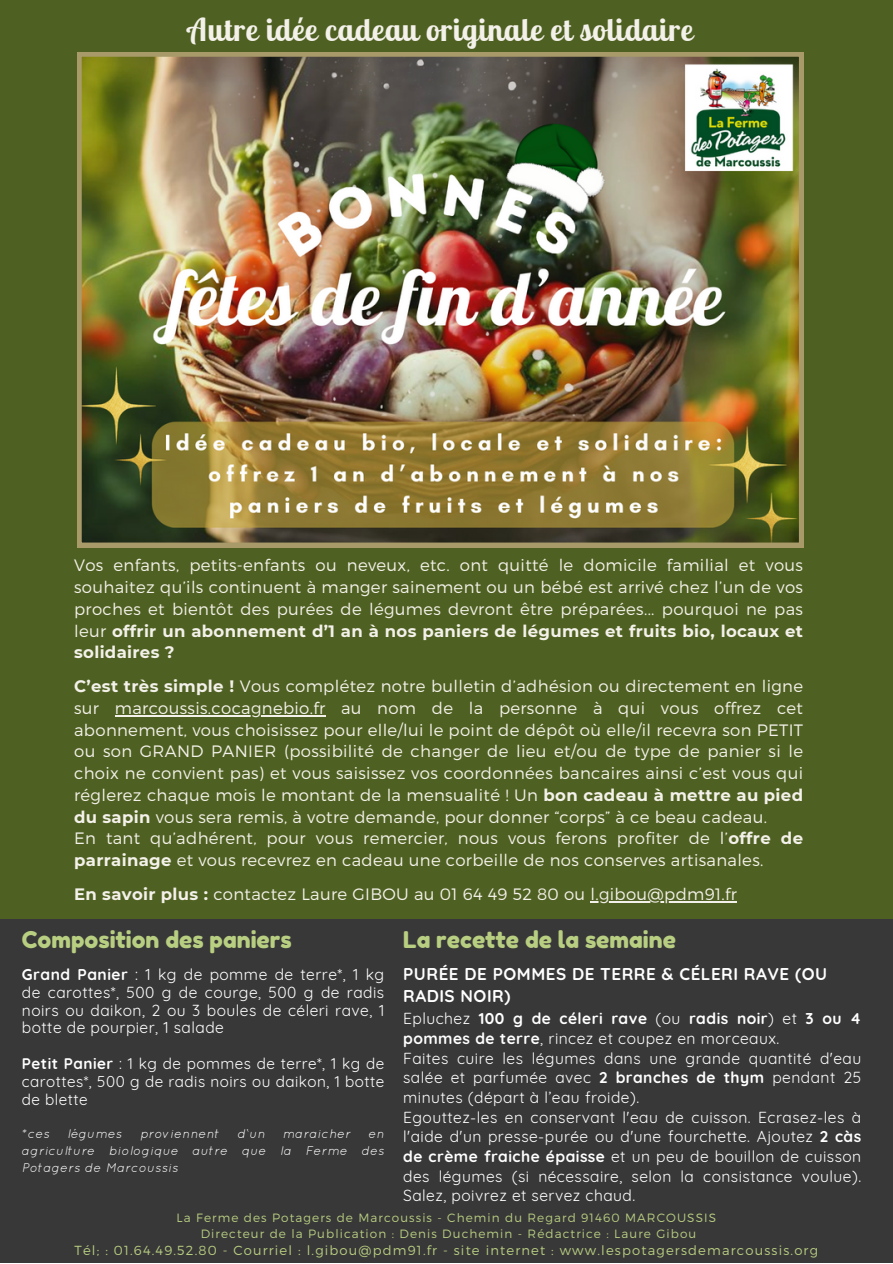
<style>
.page{position:relative;width:893px;height:1264px;background:#fff}
.page>*{position:absolute;margin:0;border:0;box-sizing:border-box;transform-origin:0 0}
.t1{font:700 31.5px "Lobster Two";letter-spacing:.02em;color:#f3f1e9}
.t2{font:23.1px "Fredoka One";color:#b8ce81}
.t3{font:700 16.95px/21.6px "Quicksand";letter-spacing:.03em;color:#fff}
.t4{font:300 16.5px/21.8px "Montserrat";letter-spacing:.02em;color:#f3f1e9;text-align:justify}
.t5{font:15.6px/19.6px "Quicksand";letter-spacing:.03em;color:#fff;text-align:justify}
.t6{font:700 15.6px/19.6px "Quicksand";letter-spacing:.03em;color:#fff}
.t7{font:15.3px/17.9px "Quicksand";letter-spacing:.03em;color:#fff;text-align:justify}
.t8{font:300 13.2px "Montserrat";letter-spacing:.09em;color:#b8ce81}
.t9{font:italic 12.6px/16.8px "Quicksand";letter-spacing:.03em;color:#fff;text-align:justify}
.t10{font:300 12px "Montserrat";letter-spacing:.09em;color:#b8ce81}
.s1{font-weight:700}
.s2{font-weight:400}
</style>
<div class="page">
<div style="left:0;top:0;width:892px;height:1262px;background:#4f6122"></div>
<img style="left:77px;top:52px;width:726px;height:495px">
<hr style="left:115px;top:715px;width:210px;height:2px;background:#f3f1e9">
<hr style="left:590px;top:901px;width:147px;height:1px;background:#f3f1e9">
<div style="left:0;top:919px;width:892px;height:343px;background:#383838"></div>
<p class="t1" style="left:188px;top:9px;width:506px">Autre idée cadeau originale et solidaire</p>
<p class="t4" style="left:74px;top:554px;width:730px">Vos enfants, petits-enfants ou neveux, etc. ont quitté le domicile familial et vous souhaitez qu’ils continuent à manger sainement ou un bébé est arrivé chez l’un de vos proches et bientôt des purées de légumes devront être préparées... pourquoi ne pas leur <span class="s1">offrir un abonnement d’1 an à nos paniers de légumes et fruits bio, locaux et solidaires ?</span></p>
<p class="t4" style="left:74px;top:674px;width:730px"><span class="s1">C’est très simple !</span> Vous complétez notre bulletin d’adhésion ou directement en ligne sur marcoussis.cocagnebio.fr au nom de la personne à qui vous offrez cet abonnement, vous choisissez pour elle/lui le point de dépôt où elle/il recevra son PETIT ou son GRAND PANIER (possibilité de changer de lieu et/ou de type de panier si le choix ne convient pas) et vous saisissez vos coordonnées bancaires ainsi c’est vous qui réglerez chaque mois le montant de la mensualité ! Un <span class="s1">bon cadeau à mettre au pied du sapin</span> vous sera remis, à votre demande, pour donner “corps” à ce beau cadeau.</p>
<p class="t4" style="left:74px;top:826px;width:730px">En tant qu’adhérent, pour vous remercier, nous vous ferons profiter de l’<span class="s1">offre de parrainage</span> et vous recevrez en cadeau une corbeille de nos conserves artisanales.</p>
<p class="t4" style="left:74px;top:882px;width:664px"><span class="s1">En savoir plus :</span> contactez Laure GIBOU au 01 64 49 52 80 ou l.gibou@pdm91.fr</p>
<p class="t2" style="left:22px;top:925px;width:271px">Composition des paniers</p>
<p class="t5" style="left:22px;top:965px;width:364px;line-height:17.9px"><span class="s1">Grand Panier</span> : 1 kg de pomme de terre*, 1 kg de carottes*, 500 g de courge, 500 g de radis noirs ou daikon, 2 ou 3 boules de céleri rave, 1 botte de pourpier, 1 salade</p>
<p class="t7" style="left:22px;top:1054px;width:364px"><span class="s1">Petit Panier</span> : 1 kg de pommes de terre*, 1 kg de carottes*, 500 g de radis noirs ou daikon, 1 botte de blette</p>
<p class="t9" style="left:22px;top:1125px;width:29px">*ces</p>
<p class="t9" style="left:67px;top:1125px;width:56px">légumes</p>
<p class="t9" style="left:140px;top:1125px;width:81px">proviennent</p>
<p class="t9" style="left:237px;top:1125px;width:29px">d‘un</p>
<p class="t9" style="left:283px;top:1125px;width:69px">maraicher</p>
<p class="t9" style="left:22px;top:1125px;width:364px;text-indent:346px">en agriculture biologique autre que la Ferme des Potagers de Marcoussis</p>
<p class="t2" style="left:403px;top:925px;width:274px">La recette de la semaine</p>
<p class="t3" style="left:403px;top:962px;width:425px">PURÉE DE POMMES DE TERRE &amp; CÉLERI RAVE (OU<br>RADIS NOIR)</p>
<p class="t6" style="left:403px;top:1008px;width:459px"><span class="s2">Epluchez</span> 100 g de céleri rave <span class="s2">(ou</span> radis noir<span class="s2">) et</span> 3 ou 4 pommes de terre<span class="s2">, rincez et coupez en morceaux.</span></p>
<p class="t5" style="left:403px;top:1047px;width:459px">Faites cuire les légumes dans une grande quantité d'eau salée et parfumée avec <span class="s1">2 branches de thym</span> pendant 25 minutes (départ à l’eau froide).</p>
<p class="t5" style="left:403px;top:1106px;width:459px">Egouttez-les en conservant l'eau de cuisson. Ecrasez-les à l'aide d'un presse-purée ou d'une fourchette. Ajoutez <span class="s1">2 càs de crème fraiche épaisse</span> et un peu de bouillon de cuisson des légumes (si nécessaire, selon la consistance voulue).<br>Salez, poivrez et servez chaud.</p>
<p class="t10" style="left:177px;top:1209px;width:541px">La Ferme des Potagers de Marcoussis - Chemin du Regard 91460 MARCOUSSIS</p>
<p class="t10" style="left:201px;top:1225px;width:497px">Directeur de la Publication : Denis Duchemin - Rédactrice : Laure Gibou</p>
<p class="t8" style="left:74px;top:1241px;width:745px">Tél; : 01.64.49.52.80 - Courriel : l.gibou@pdm91.fr - site internet : www.lespotagersdemarcoussis.org</p>
</div>
